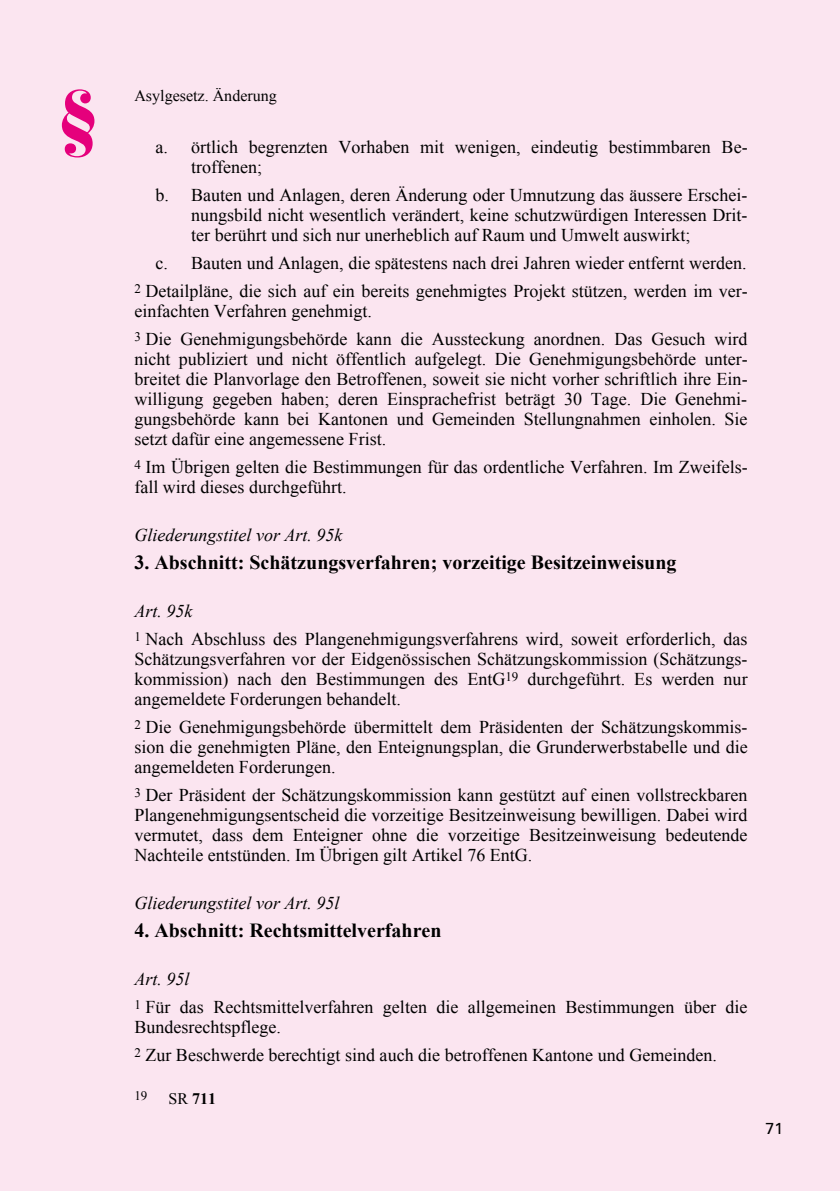
<style>
.page{position:relative;width:840px;height:1191px;background:#fff}
.page>*{position:absolute;margin:0;border:0;box-sizing:border-box;transform-origin:0 0}
.t1{font:900 70px "Bauer Bodoni";color:#e5007c}
.t2{font:700 20px "Times New Roman";color:#000}
.t3{font:18px/20px "Times New Roman";color:#000;text-align:justify}
.t4{font:italic 18px "Times New Roman";color:#000}
.t5{font:16px "Times New Roman";color:#000}
.t6{font:700 16px "Times New Roman";color:#000}
.t7{font:16px "Univers";color:#000}
.t8{font:13px "Times New Roman";color:#000}
.s1{font-weight:400}
</style>
<div class="page">
<div style="left:0;top:0;width:839px;height:1191px;background:#fbe5f0"></div>
<h1 class="t1" style="left:57px;top:73px;width:44px">§</h1>
<p class="t5" style="left:134px;top:85px;width:144px">Asylgesetz. Änderung</p>
<p class="t3" style="left:191px;top:136px;width:557px;text-indent:-36px">a. örtlich begrenzten Vorhaben mit wenigen, eindeutig bestimmbaren Be&shy;troffenen;</p>
<p class="t3" style="left:191px;top:184px;width:557px;text-indent:-36px">b. Bauten und Anlagen, deren Änderung oder Umnutzung das äussere Erschei&shy;nungsbild nicht wesentlich verändert, keine schutzwürdigen Interessen Drit&shy;ter berührt und sich nur unerheblich auf Raum und Umwelt auswirkt;</p>
<p class="t3" style="left:155px;top:252px;width:592px">c. Bauten und Anlagen, die spätestens nach drei Jahren wieder entfernt werden.</p>
<p class="t3" style="left:134px;top:280px;width:614px"><sup>2</sup> Detailpläne, die sich auf ein bereits genehmigtes Projekt stützen, werden im ver&shy;einfachten Verfahren genehmigt.</p>
<p class="t3" style="left:134px;top:328px;width:614px"><sup>3</sup> Die Genehmigungsbehörde kann die Aussteckung anordnen. Das Gesuch wird nicht publiziert und nicht öffentlich aufgelegt. Die Genehmigungsbehörde unter&shy;breitet die Planvorlage den Betroffenen, soweit sie nicht vorher schriftlich ihre Ein&shy;willigung gegeben haben; deren Einsprachefrist beträgt 30 Tage. Die Genehmi&shy;gungsbehörde kann bei Kantonen und Gemeinden Stellungnahmen einholen. Sie setzt dafür eine angemessene Frist.</p>
<p class="t3" style="left:134px;top:457px;width:614px"><sup>4</sup> Im Übrigen gelten die Bestimmungen für das ordentliche Verfahren. Im Zweifels&shy;fall wird dieses durchgeführt.</p>
<p class="t4" style="left:134px;top:522px;width:209px">Gliederungstitel vor Art. 95k</p>
<h2 class="t2" style="left:134px;top:548px;width:543px">3. Abschnitt: Schätzungsverfahren; vorzeitige Besitzeinweisung</h2>
<h3 class="t4" style="left:134px;top:598px;width:59px">Art. 95k</h3>
<p class="t3" style="left:134px;top:628px;width:614px"><sup>1</sup> Nach Abschluss des Plangenehmigungsverfahrens wird, soweit erforderlich, das Schätzungsverfahren vor der Eidgenössischen Schätzungskommission (Schätzungs&shy;kommission) nach den Bestimmungen des EntG<sup>19</sup> durchgeführt. Es werden nur angemeldete Forderungen behandelt.</p>
<p class="t3" style="left:134px;top:716px;width:614px"><sup>2</sup> Die Genehmigungsbehörde übermittelt dem Präsidenten der Schätzungskommis&shy;sion die genehmigten Pläne, den Enteignungsplan, die Grunderwerbstabelle und die angemeldeten Forderungen.</p>
<p class="t3" style="left:134px;top:784px;width:614px"><sup>3</sup> Der Präsident der Schätzungskommission kann gestützt auf einen vollstreckbaren Plangenehmigungsentscheid die vorzeitige Besitzeinweisung bewilligen. Dabei wird vermutet, dass dem Enteigner ohne die vorzeitige Besitzeinweisung bedeutende Nachteile entstünden. Im Übrigen gilt Artikel 76 EntG.</p>
<p class="t4" style="left:134px;top:890px;width:207px">Gliederungstitel vor Art. 95l</p>
<h2 class="t2" style="left:134px;top:916px;width:308px">4. Abschnitt: Rechtsmittelverfahren</h2>
<h3 class="t4" style="left:134px;top:966px;width:57px">Art. 95l</h3>
<p class="t3" style="left:134px;top:997px;width:614px"><sup>1</sup> Für das Rechtsmittelverfahren gelten die allgemeinen Bestimmungen über die<br>Bundesrechtspflege.</p>
<p class="t3" style="left:134px;top:1045px;width:583px"><sup>2</sup> Zur Beschwerde berechtigt sind auch die betroffenen Kantone und Gemeinden.</p>
<p class="t8" style="left:134px;top:1086px;width:15px">19</p>
<p class="t6" style="left:168px;top:1087px;width:49px"><span class="s1">SR</span> 711</p>
<p class="t7" style="left:765px;top:1119px;width:19px">71</p>
</div>
